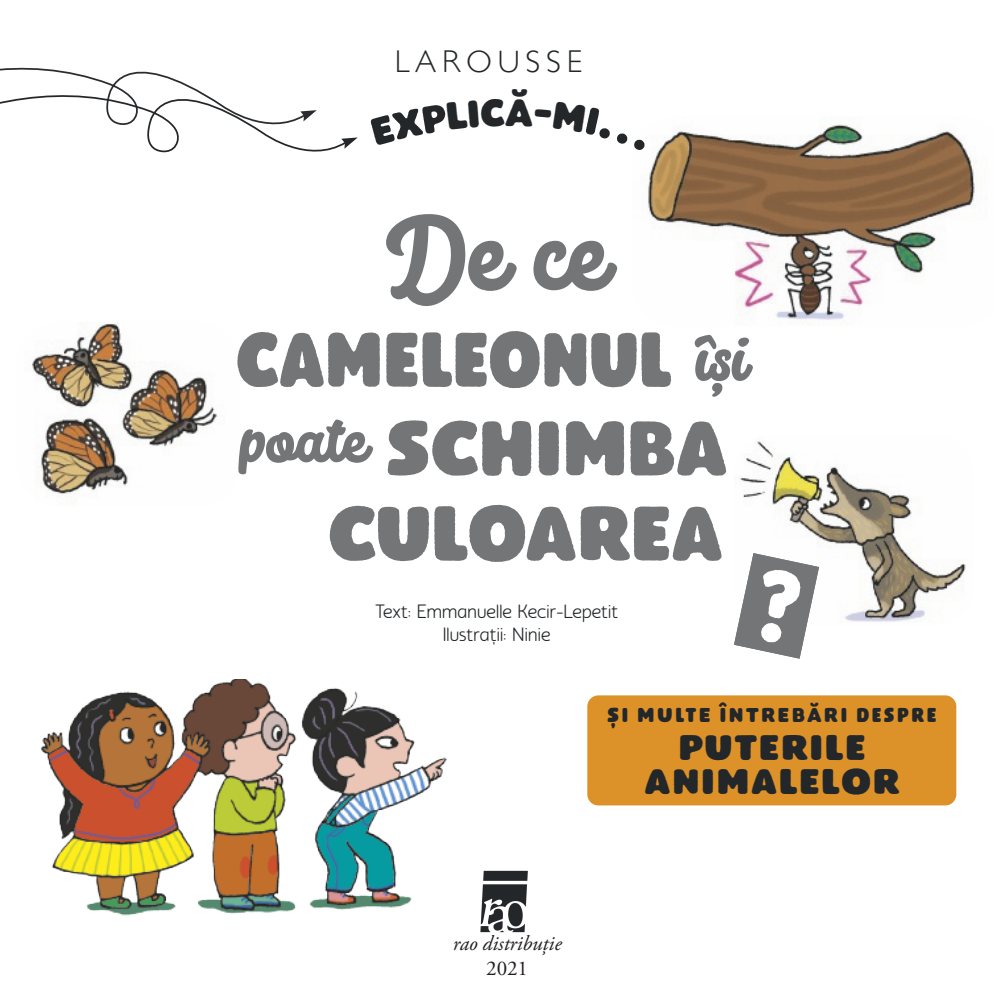
<style>
.page{position:relative;width:993px;height:993px;background:#fff}
.page>*{position:absolute;margin:0;border:0;box-sizing:border-box;transform-origin:0 0}
.t1{font:87.5px "Vodka Sans Rough";color:#747577;scale:1.1 1}
.t2{font:87.5px "Vodka Sans Rough";color:#747577}
.t3{font:85.58px "Big Fish";color:#747577}
.t4{font:52.5px "Big Fish";letter-spacing:.005em;color:#747577}
.t5{font:40.25px/33.2px "Vodka Sans Rough";letter-spacing:.035em;color:#242729;text-align:center;scale:1.2 1}
.t6{font:300 31.5px "Gill Sans";letter-spacing:.185em;color:#242729}
.t7{font:22.75px "Vodka Sans Rough";letter-spacing:.12em;color:#242729}
.t8{font:italic 21px "Adobe Garamond Pro";letter-spacing:-.005em;color:#231f20}
.t9{font:21px "Adobe Garamond Pro";color:#231f20}
.t10{font:19.25px "Auro";letter-spacing:.005em;color:#242729}
</style>
<div class="page">
<img style="left:648px;top:122px;width:329px;height:203px">
<div style="left:587px;top:695px;width:368px;height:110px;background:#dc9229;border-radius:11px"></div>
<img style="left:41px;top:679px;width:406px;height:237px">
<img style="left:32px;top:322px;width:185px;height:179px">
<img style="left:740px;top:441px;width:226px;height:181px">
<svg style="left:0;top:67px;width:341px;height:86px"></svg>
<svg style="left:341px;top:137px;width:16px;height:12px"></svg>
<img style="left:480px;top:870px;width:48px;height:62px">
<svg style="left:734px;top:553px;width:84px;height:105px"></svg>
<p class="t6" style="left:394px;top:44px;width:189px">LAROUSSE</p>
<p class="t3" style="left:386px;top:210px;width:224px">De ce</p>
<p class="t2" style="left:235px;top:308px;width:437px">CAMELEONUL</p>
<p class="t4" style="left:240px;top:413px;width:129px">poate</p>
<p class="t4" style="left:695px;top:332px;width:53px">îşi</p>
<p class="t1" style="left:387px;top:396px;width:311px">SCHIMBA</p>
<p class="t1" style="left:327px;top:481px;width:361px">CULOAREA</p>
<p class="t10" style="left:375px;top:599px;width:245px">Text: Emmanuelle Kecir‑Lepetit</p>
<p class="t10" style="left:443px;top:622px;width:109px">Ilustraţii: Ninie</p>
<p class="t7" style="left:607px;top:701px;width:330px">ȘI MULTE ÎNTREBĂRI DESPRE</p>
<p class="t5" style="left:644px;top:731px;width:214px">PUTERILE<br>ANIMALELOR</p>
<p class="t8" style="left:452px;top:930px;width:110px">rao distribuţie</p>
<p class="t9" style="left:486px;top:955px;width:43px">2021</p>
</div>
